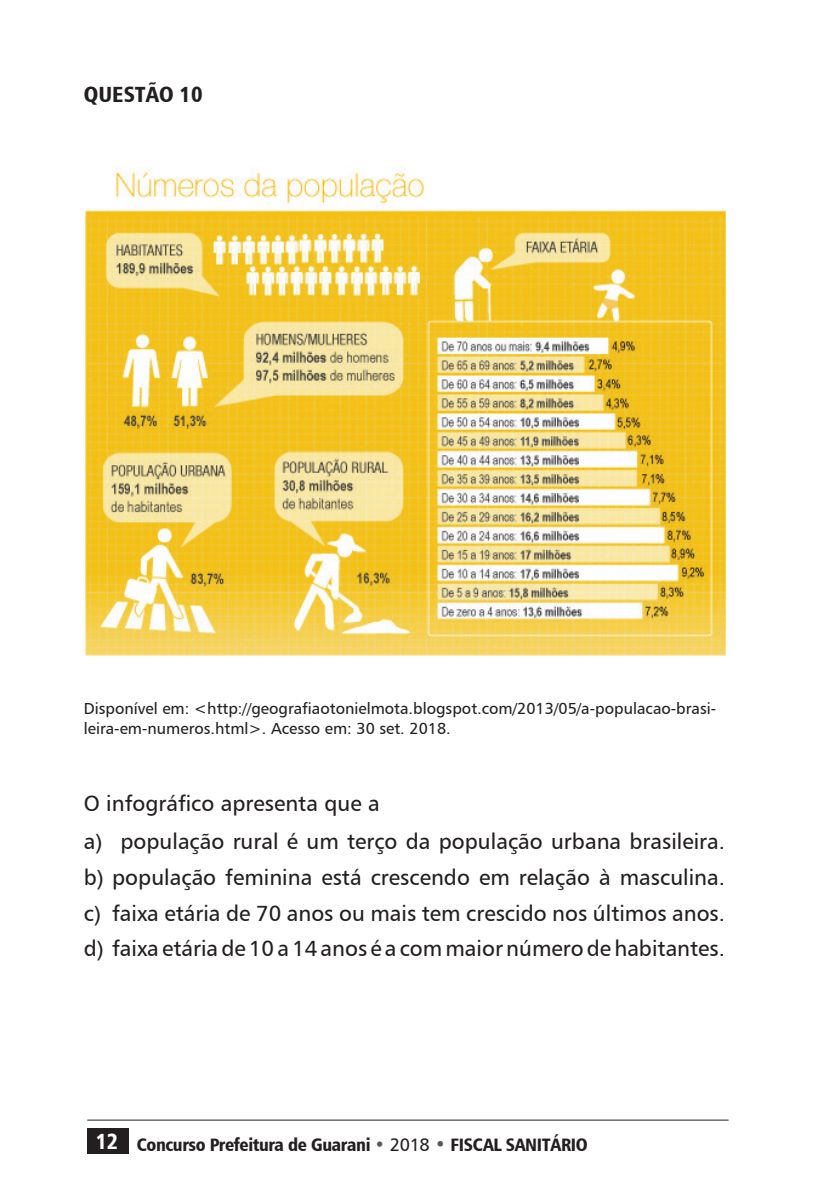
<style>
.page{position:relative;width:840px;height:1191px;background:#fff}
.page>*{position:absolute;margin:0;border:0;box-sizing:border-box;transform-origin:0 0}
.t1{font:22px/35.6px "Humanist 777 BT Roman B";color:#231f20}
.t2{font:22px "Humanist 777 BT Black Condensed B";color:#231f20}
.t3{font:18px "Humanist 777 BT Black Condensed B";letter-spacing:-.02em;color:#231f20}
.t4{font:16px/20px "Humanist 777 BT Roman B";color:#231f20}
.s1{font-size:22px;color:#fff}
.s2{font-family:"Humanist 777 BT Roman B";color:#57585a}
.s3{font-family:"Humanist 777 BT Roman B"}
.s4{font-family:"Humanist 777 BT Roman B";font-size:19px;color:#57585a}
</style>
<div class="page">
<hr style="left:87px;top:1119px;width:641px;height:1px;background:#231f20">
<div style="left:87px;top:1128px;width:41px;height:25px;background:#231f20"></div>
<img style="left:85px;top:170px;width:641px;height:485px">
<p class="t2" style="left:84px;top:80px;width:120px">Questão 10</p>
<p class="t4" style="left:84px;top:698px;width:633px">Disponível em: &lt;http://geografiaotonielmota.blogspot.com/2013/05/a-populacao-brasi&shy;leira-em-numeros.html&gt;. Acesso em: 30 set. 2018.</p>
<p class="t1" style="left:84px;top:783px;width:642px;line-height:38.4px">O infográfico apresenta que a<br>a) população rural é um terço da população urbana brasileira.</p>
<p class="t1" style="left:84px;top:859px;width:642px;text-align:justify">b) população feminina está crescendo em relação à masculina. c) faixa etária de 70 anos ou mais tem crescido nos últimos anos. d) faixa etária de 10 a 14 anos é a com maior número de habitantes.</p>
<p class="t3" style="left:96px;top:1133px;width:493px"><span class="s1">12</span> Concurso Prefeitura de Guarani <span class="s2">•</span> <span class="s3">2018</span> <span class="s4">•</span> Fiscal Sanitário</p>
</div>
